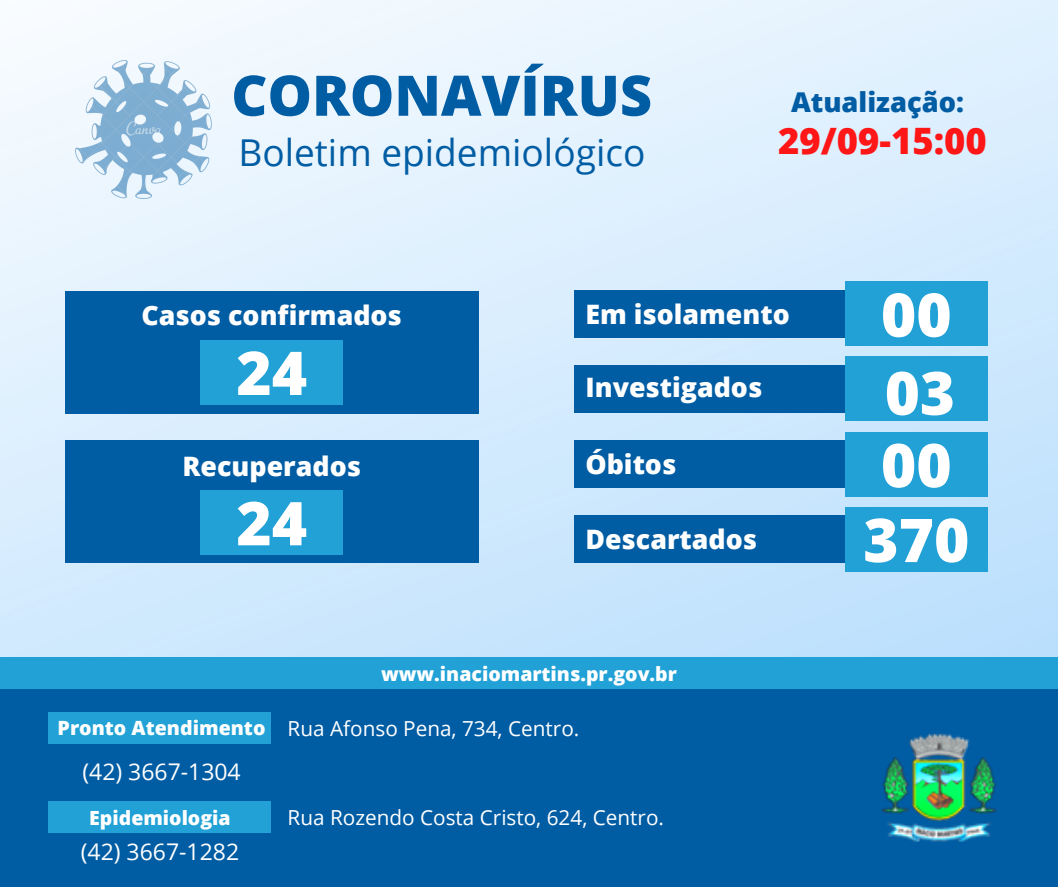
<style>
.page{position:relative;width:1058px;height:887px;background:#fff}
.page>*{position:absolute;margin:0;border:0;box-sizing:border-box;transform-origin:0 0}
.t1{font:800 70.5px "Open Sans";color:#fff}
.t2{font:800 60.45px "Open Sans";color:#fff}
.t3{font:800 59.85px "Open Sans";color:#fff}
.t4{font:800 55.95px "Open Sans";color:#005ca3}
.t5{font:37.05px "Open Sans";color:#005ca3}
.t6{font:800 36.3px "Open Sans";color:#ff1616}
.t7{font:800 27.3px "Open Sans";color:#005ca3}
.t8{font:800 26.7px "Open Sans";color:#fff}
.t9{font:22.95px "Open Sans";color:#fff}
.t10{font:20.7px "Open Sans";color:#fff}
.t11{font:800 19.5px "Open Sans";color:#fff}
.s1{font-weight:800;font-size:19.65px}
</style>
<div class="page">
<img style="left:0;top:0;width:1057px;height:657px">
<div style="left:0;top:689px;width:1058px;height:197px;background:#005ca3"></div>
<div style="left:0;top:657px;width:1058px;height:32px;background:#21a1d6"></div>
<div style="left:574px;top:290px;width:290px;height:48px;background:#005ca3"></div>
<img style="left:75px;top:60px;width:136px;height:139px">
<div style="left:65px;top:291px;width:413px;height:123px;background:#005ca3"></div>
<div style="left:845px;top:281px;width:142px;height:65px;background:#21a1d6"></div>
<div style="left:574px;top:364px;width:290px;height:48px;background:#005ca3"></div>
<div style="left:845px;top:356px;width:142px;height:65px;background:#21a1d6"></div>
<div style="left:574px;top:440px;width:290px;height:48px;background:#005ca3"></div>
<div style="left:845px;top:432px;width:142px;height:64px;background:#21a1d6"></div>
<div style="left:574px;top:515px;width:290px;height:48px;background:#005ca3"></div>
<div style="left:845px;top:507px;width:142px;height:64px;background:#21a1d6"></div>
<div style="left:49px;top:711px;width:222px;height:32px;background:#21a1d6"></div>
<img style="left:882px;top:733px;width:115px;height:109px">
<div style="left:49px;top:801px;width:222px;height:31px;background:#21a1d6"></div>
<div style="left:65px;top:440px;width:413px;height:123px;background:#005ca3"></div>
<div style="left:201px;top:340px;width:142px;height:64px;background:#21a1d6"></div>
<div style="left:201px;top:490px;width:142px;height:64px;background:#21a1d6"></div>
<h3 class="t4" style="left:231px;top:56px;width:422px">CORONAVÍRUS</h3>
<h3 class="t5" style="left:238px;top:126px;width:408px">Boletim epidemiológico</h3>
<h3 class="t7" style="left:791px;top:83px;width:174px">Atualização:</h3>
<h3 class="t6" style="left:778px;top:115px;width:210px">29/09-15:00</h3>
<p class="t8" style="left:142px;top:296px;width:262px">Casos confirmados</p>
<h2 class="t2" style="left:236px;top:330px;width:72px">24</h2>
<p class="t8" style="left:182px;top:447px;width:180px">Recuperados</p>
<h1 class="t1" style="left:230px;top:474px;width:84px">15</h1>
<h2 class="t2" style="left:236px;top:480px;width:72px">24</h2>
<p class="t8" style="left:585px;top:295px;width:206px">Em isolamento</p>
<p class="t8" style="left:585px;top:368px;width:178px">Investigados</p>
<p class="t8" style="left:585px;top:445px;width:92px">Óbitos</p>
<p class="t8" style="left:585px;top:520px;width:173px">Descartados</p>
<p class="t11" style="left:381px;top:660px;width:297px">www.inaciomartins.pr.gov.br</p>
<p class="t10" style="left:58px;top:713px;width:523px"><span class="s1">Pronto Atendimento</span> Rua Afonso Pena, 734, Centro.</p>
<p class="t9" style="left:82px;top:755px;width:160px">(42) 3667-1304</p>
<p class="t11" style="left:89px;top:803px;width:143px">Epidemiologia</p>
<p class="t9" style="left:81px;top:835px;width:160px">(42) 3667-1282</p>
<p class="t10" style="left:287px;top:802px;width:378px">Rua Rozendo Costa Cristo, 624, Centro.</p>
<h2 class="t2" style="left:881px;top:272px;width:72px">00</h2>
<h3 class="t3" style="left:884px;top:351px;width:72px">03</h3>
<h2 class="t2" style="left:881px;top:422px;width:72px">00</h2>
<h2 class="t2" style="left:863px;top:497px;width:108px">370</h2>
</div>
